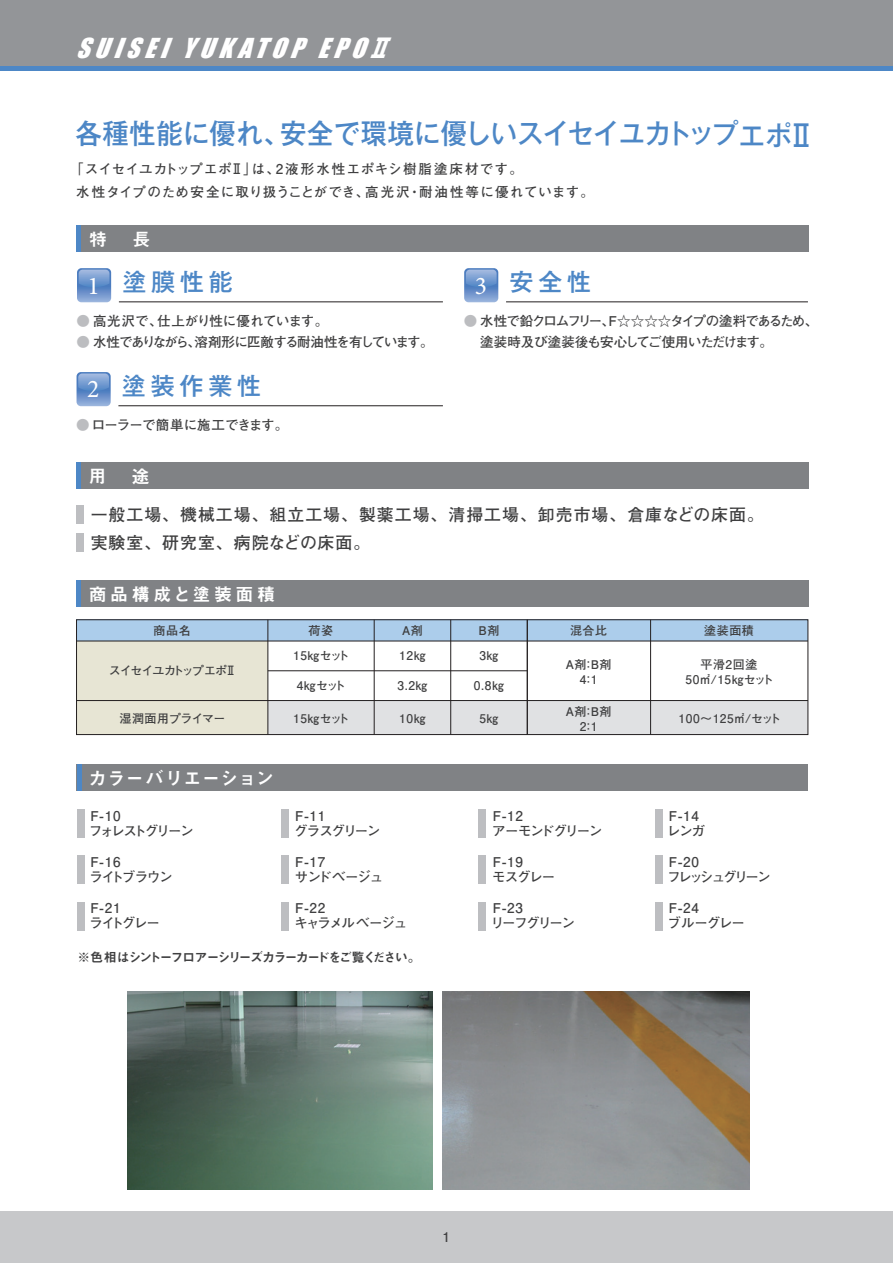
<style>
.page{position:relative;width:893px;height:1263px;background:#fff}
.page>*{position:absolute;margin:0;border:0;box-sizing:border-box;transform-origin:0 0}
.t1{font:27.75px "Gothic MB101 Pro Medium 90 pv RKSJ H";letter-spacing:.005em;color:#4d87c6;scale:.95 1}
.t2{font:italic 25.5px "Impact";letter-spacing:.2em;color:#fff}
.t3{font:25.5px "Minion Pro";color:#fff}
.t4{font:24px "Gothic MB101 Pro Medium 90 pv RKSJ H";letter-spacing:.2em;color:#4d87c6}
.t5{font:18px "Midashi Go Pro MB31 90 pv RKSJ H";letter-spacing:.025em;color:#fff}
.t6{font:18px "Midashi Go Pro MB31 90 pv RKSJ H";letter-spacing:.2em;color:#fff}
.t7{font:18px "Midashi Go Pro MB31 90 pv RKSJ H";letter-spacing:.08em;color:#fff}
.t8{font:16.8px/28px "Futo Go B101 Pro Bold 90 pv RKSJ H";letter-spacing:.06em;color:#3f3f40}
.t9{font:13.5px/15px "Futo Go B101 Pro Bold 90 pv RKSJ H";letter-spacing:-.08em;color:#3f3f40}
.t10{font:13.5px/23px "Futo Go B101 Pro Bold 90 pv RKSJ H";letter-spacing:.07em;color:#3f3f40}
.t11{font:13.5px/15px "Futo Go B101 Pro Bold 90 pv RKSJ H";letter-spacing:-.05em;color:#3f3f40}
.t12{font:13.5px "Futo Go B101 Pro Bold 90 pv RKSJ H";letter-spacing:-.085em;color:#3f3f40}
.t13{font:13.5px/15px "Futo Go B101 Pro Bold 90 pv RKSJ H";letter-spacing:-.09em;color:#3f3f40}
.t14{font:13.5px "Futo Go B101 Pro Bold 90 pv RKSJ H";letter-spacing:-.005em;color:#3f3f40}
.t15{font:13.5px/15px "Futo Go B101 Pro Bold 90 pv RKSJ H";letter-spacing:-.15em;color:#3f3f40}
.t16{font:13.5px/15px "Futo Go B101 Pro Bold 90 pv RKSJ H";letter-spacing:-.16em;color:#3f3f40}
.t17{font:13.5px/15px "Futo Go B101 Pro Bold 90 pv RKSJ H";letter-spacing:-.12em;color:#3f3f40}
.t18{font:13.5px/15px "Futo Go B101 Pro Bold 90 pv RKSJ H";letter-spacing:-.095em;color:#3f3f40}
.t19{font:12.75px "Midashi Go Pro MB31 90 pv RKSJ H";letter-spacing:-.12em;color:#3f3f40}
.t20{font:12px/15px "Futo Go B101 Pro Bold 90 pv RKSJ H";letter-spacing:.05em;color:#3f3f40;text-align:center}
.t21{font:12px "Futo Go B101 Pro Bold 90 pv RKSJ H";letter-spacing:-.09em;color:#3f3f40}
.t22{font:12px "Futo Go B101 Pro Bold 90 pv RKSJ H";letter-spacing:-.025em;color:#3f3f40}
.s1{font-family:"Gothic MB101 Pr 6 N Heavy 90 pv RKSJ H"}
.s2{font-size:30px}
.s3{font-size:14.55px}
.s4{color:#bcbdc0}
.s5{font-size:12.9px}
</style>
<div class="page">
<div style="left:0;top:0;width:893px;height:70px;background:#939598"></div>
<hr style="left:0;top:66px;width:893px;height:4px;background:#4d87c6">
<div style="left:76px;top:506px;width:8px;height:18px;background:#bdbec1"></div>
<div style="left:76px;top:534px;width:8px;height:18px;background:#bdbec1"></div>
<div style="left:77px;top:225px;width:732px;height:26px;background:#808285"></div>
<hr style="left:77px;top:225px;width:4px;height:26px;background:#4d87c6">
<div style="left:77px;top:462px;width:732px;height:27px;background:#808285"></div>
<hr style="left:77px;top:462px;width:4px;height:27px;background:#4d87c6">
<div style="left:76px;top:580px;width:733px;height:26px;background:#808285"></div>
<hr style="left:76px;top:580px;width:4px;height:26px;background:#4d87c6">
<div style="left:0;top:1211px;width:893px;height:52px;background:#c7c8ca"></div>
<hr style="left:119px;top:301px;width:324px;height:1px;background:#231f20">
<svg style="left:77px;top:268px;width:34px;height:34px"></svg>
<svg style="left:79px;top:270px;width:30px;height:17px"></svg>
<hr style="left:118px;top:405px;width:325px;height:1px;background:#231f20">
<svg style="left:77px;top:372px;width:34px;height:34px"></svg>
<svg style="left:78px;top:373px;width:31px;height:18px"></svg>
<hr style="left:506px;top:301px;width:302px;height:1px;background:#231f20">
<svg style="left:464px;top:268px;width:34px;height:34px"></svg>
<svg style="left:466px;top:270px;width:31px;height:17px"></svg>
<div style="left:77px;top:700px;width:731px;height:34px;background:#e0e1e3"></div>
<div style="left:77px;top:620px;width:191px;height:114px;background:#e7e5d4"></div>
<div style="left:77px;top:620px;width:731px;height:21px;background:#accdeb"></div>
<div style="left:76px;top:619px;width:732px;height:116px;border:1px solid #231f20"></div>
<hr style="left:268px;top:620px;width:1px;height:114px;background:#231f20">
<hr style="left:374px;top:620px;width:1px;height:114px;background:#231f20">
<hr style="left:450px;top:620px;width:1px;height:114px;background:#231f20">
<hr style="left:527px;top:620px;width:1px;height:114px;background:#231f20">
<hr style="left:650px;top:620px;width:1px;height:114px;background:#231f20">
<hr style="left:77px;top:641px;width:731px;height:1px;background:#231f20">
<hr style="left:268px;top:670px;width:259px;height:1px;background:#231f20">
<hr style="left:77px;top:700px;width:731px;height:1px;background:#231f20">
<div style="left:77px;top:764px;width:731px;height:27px;background:#808285"></div>
<hr style="left:77px;top:764px;width:4px;height:27px;background:#4d87c6">
<div style="left:77px;top:809px;width:7px;height:28px;background:#bdbec1"></div>
<div style="left:77px;top:856px;width:7px;height:28px;background:#bdbec1"></div>
<div style="left:77px;top:902px;width:7px;height:28px;background:#bdbec1"></div>
<div style="left:281px;top:809px;width:8px;height:28px;background:#bdbec1"></div>
<div style="left:281px;top:856px;width:8px;height:28px;background:#bdbec1"></div>
<div style="left:281px;top:902px;width:8px;height:28px;background:#bdbec1"></div>
<div style="left:478px;top:809px;width:8px;height:28px;background:#bdbec1"></div>
<div style="left:478px;top:856px;width:8px;height:28px;background:#bdbec1"></div>
<div style="left:478px;top:902px;width:8px;height:28px;background:#bdbec1"></div>
<div style="left:655px;top:809px;width:7px;height:28px;background:#bdbec1"></div>
<div style="left:655px;top:856px;width:7px;height:28px;background:#bdbec1"></div>
<div style="left:655px;top:902px;width:7px;height:28px;background:#bdbec1"></div>
<img style="left:443px;top:991px;width:307px;height:199px">
<img style="left:128px;top:991px;width:304px;height:199px">
<h2 class="t2" style="left:76px;top:34px;width:323px">SUISEI YUKATOP EPO<span class="s1">Ⅱ</span></h2>
<h1 class="t1" style="left:75px;top:123px;width:779px">各種性能に優れ、安全で環境に優しいスイセイユカトップエポ<span class="s2">Ⅱ</span></h1>
<p class="t10" style="left:76px;top:159px;width:519px;text-indent:-6px">「スイセイユカトップエポ<span class="s3">Ⅱ</span>」は、2液形水性エポキシ樹脂塗床材です。<br>水性タイプのため安全に取り扱うことができ、高光沢・耐油性等に優れています。</p>
<h3 class="t7" style="left:89px;top:232px;width:63px">特　長</h3>
<h3 class="t4" style="left:122px;top:273px;width:112px">塗膜性能</h3>
<p class="t14" style="left:77px;top:316px;width:253px"><span class="s4">●</span> 高光沢で、仕上がり性に優れています。</p>
<p class="t12" style="left:77px;top:337px;width:359px"><span class="s4">●</span> 水性でありながら、溶剤形に匹敵する耐油性を有しています。</p>
<h2 class="t3" style="left:88px;top:270px;width:14px">1</h2>
<h3 class="t4" style="left:122px;top:377px;width:141px">塗装作業性</h3>
<p class="t11" style="left:76px;top:419px;width:214px"><span class="s4">●</span> ローラーで簡単に施工できます。</p>
<h2 class="t3" style="left:87px;top:374px;width:14px">2</h2>
<h3 class="t7" style="left:88px;top:469px;width:62px">用　途</h3>
<h3 class="t4" style="left:510px;top:273px;width:83px">安全性</h3>
<p class="t9" style="left:480px;top:312px;width:340px;line-height:21px;text-indent:-16px"><span class="s4">●</span> 水性で鉛クロムフリー、Ｆ☆☆☆☆タイプの塗料であるため、塗装時及び塗装後も安心してご使用いただけます。</p>
<h2 class="t3" style="left:475px;top:270px;width:14px">3</h2>
<h3 class="t8" style="left:91px;top:503px;width:675px">一般工場、機械工場、組立工場、製薬工場、清掃工場、卸売市場、倉庫などの床面。実験室、研究室、病院などの床面。</h3>
<h3 class="t6" style="left:89px;top:587px;width:188px">商品構成と塗装面積</h3>
<p class="t20" style="left:153px;top:625px;width:39px">商品名</p>
<p class="t21" style="left:109px;top:666px;width:129px">スイセイユカトップエポ<span class="s5">Ⅱ</span></p>
<p class="t22" style="left:119px;top:714px;width:107px">湿潤面用プライマー</p>
<h3 class="t5" style="left:88px;top:771px;width:187px">カラーバリエーション</h3>
<p class="t20" style="left:308px;top:625px;width:26px">荷姿</p>
<p class="t20" style="left:402px;top:625px;width:22px">A剤</p>
<p class="t20" style="left:479px;top:625px;width:22px">B剤</p>
<p class="t20" style="left:293px;top:650px;width:58px">15㎏セット</p>
<p class="t20" style="left:399px;top:650px;width:28px">12㎏</p>
<p class="t20" style="left:479px;top:650px;width:21px">3㎏</p>
<p class="t20" style="left:297px;top:680px;width:51px">4㎏セット</p>
<p class="t20" style="left:293px;top:712px;width:58px">15㎏セット</p>
<p class="t20" style="left:397px;top:680px;width:32px">3.2㎏</p>
<p class="t20" style="left:399px;top:712px;width:28px">10㎏</p>
<p class="t20" style="left:474px;top:680px;width:32px">0.8㎏</p>
<p class="t20" style="left:479px;top:712px;width:21px">5㎏</p>
<p class="t20" style="left:704px;top:625px;width:51px">塗装面積</p>
<p class="t20" style="left:570px;top:625px;width:39px">混合比</p>
<p class="t20" style="left:566px;top:658px;width:47px">A剤：B剤<br>4：1</p>
<p class="t20" style="left:686px;top:658px;width:90px">平滑2回塗<br>50㎡/15㎏セット</p>
<p class="t20" style="left:566px;top:705px;width:47px">A剤：B剤<br>2：1</p>
<p class="t20" style="left:678px;top:712px;width:104px">100～125㎡/セット</p>
<p class="t15" style="left:89px;top:810px;width:106px">F-10<br>フォレストグリーン</p>
<p class="t9" style="left:294px;top:810px;width:88px">F-11<br>グラスグリーン</p>
<p class="t9" style="left:492px;top:810px;width:112px">F-12<br>アーモンドグリーン</p>
<p class="t11" style="left:667px;top:810px;width:40px">F-14レンガ</p>
<p class="t13" style="left:89px;top:856px;width:85px">F-16<br>ライトブラウン</p>
<p class="t11" style="left:295px;top:856px;width:90px">F-17<br>サンドベージュ</p>
<p class="t11" style="left:492px;top:856px;width:65px">F-19<br>モスグレー</p>
<p class="t16" style="left:668px;top:856px;width:105px">F-20<br>フレッシュグリーン</p>
<p class="t18" style="left:89px;top:902px;width:72px">F-21<br>ライトグレー</p>
<p class="t13" style="left:294px;top:902px;width:114px">F-22<br>キャラメルベージュ</p>
<p class="t17" style="left:491px;top:902px;width:86px">F-23<br>リーフグリーン</p>
<p class="t11" style="left:667px;top:902px;width:79px">F-24<br>ブルーグレー</p>
<p class="t19" style="left:77px;top:953px;width:345px">※色相はシントーフロアーシリーズカラーカードをご覧ください。</p>
<p class="t11" style="left:443px;top:1231px;width:9px">1</p>
</div>
